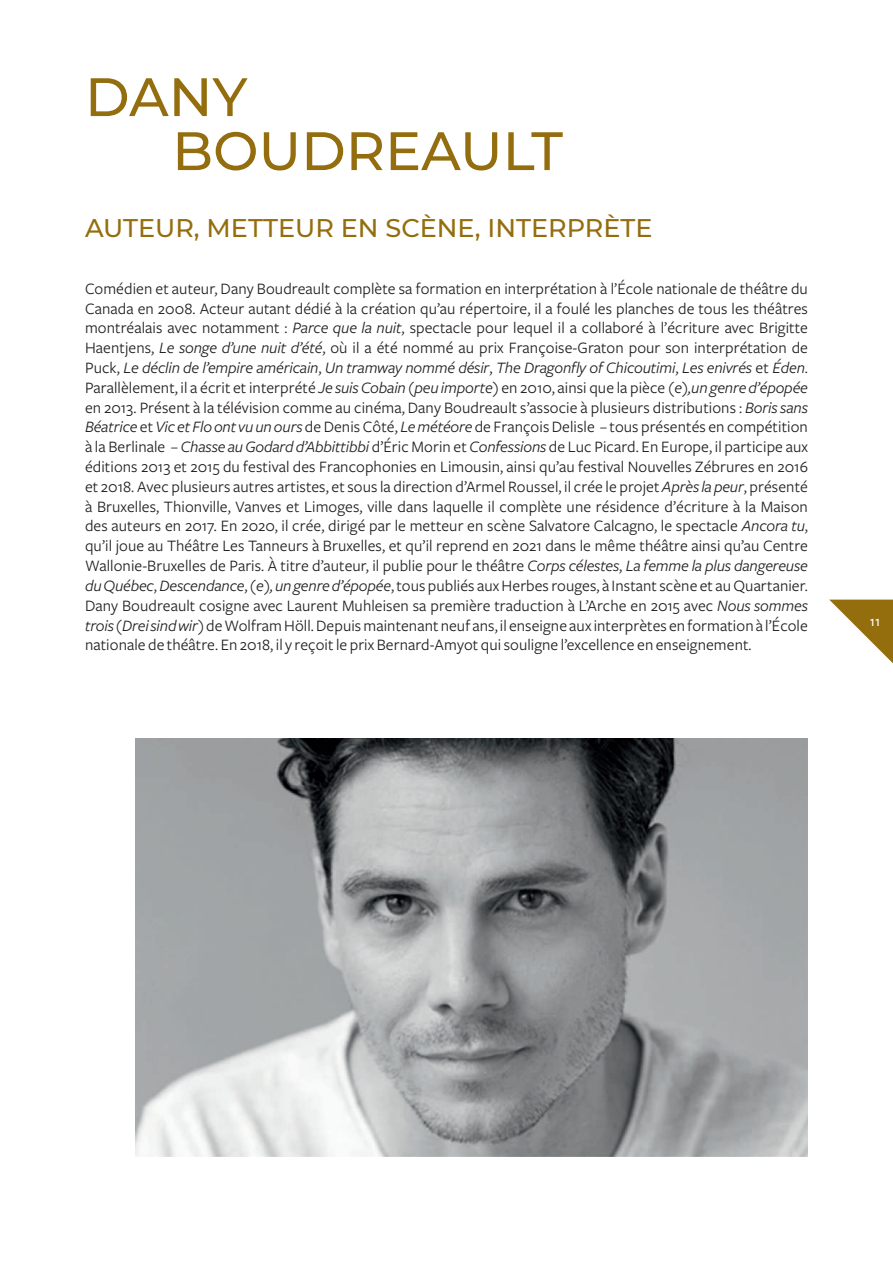
<style>
.page{position:relative;width:893px;height:1263px;background:#fff}
.page>*{position:absolute;margin:0;border:0;box-sizing:border-box;transform-origin:0 0}
.t1{font:500 54px/54px "Montserrat";color:#946e0e}
.t2{font:500 25.5px "Montserrat";color:#946e0e}
.t3{font:16.5px/19.8px "Freight Sans";letter-spacing:.005em;color:#231f20;text-align:justify}
.t4{font:500 15px "Freight Sans";color:#fff}
.s1{font-style:italic}
</style>
<div class="page">
<svg style="left:829px;top:600px;width:64px;height:63px"></svg>
<img style="left:135px;top:738px;width:673px;height:418px">
<h1 class="t1" style="left:172px;top:68px;width:392px;text-indent:-87px">DANY<br>BOUDREAULT</h1>
<h2 class="t2" style="left:85px;top:210px;width:569px">AUTEUR, METTEUR EN SCÈNE, INTERPRÈTE</h2>
<p class="t3" style="left:85px;top:279px;width:724px">Comédien et auteur, Dany Boudreault complète sa formation en interprétation à l’École nationale de théâtre du Canada en 2008. Acteur autant dédié à la création qu’au répertoire, il a foulé les planches de tous les théâtres montréalais avec notamment : <span class="s1">Parce que la nuit</span>, spectacle pour lequel il a collaboré à l’écriture avec Brigitte Haentjens, <span class="s1">Le songe d’une nuit d’été</span>, où il a été nommé au prix Françoise-Graton pour son interprétation de Puck, <span class="s1">Le déclin de l’empire américain</span>, <span class="s1">Un tramway nommé désir</span>, <span class="s1">The Dragonfly of Chicoutimi</span>, <span class="s1">Les enivrés</span> et <span class="s1">Éden</span>.<br>Parallèlement, il a écrit et interprété <span class="s1">Je suis Cobain (peu importe)</span> en 2010, ainsi que la pièce <span class="s1">(e),un genre d’épopée </span>en 2013. Présent à la télévision comme au cinéma, Dany Boudreault s’associe à plusieurs distributions : <span class="s1">Boris sans Béatrice</span> et <span class="s1">Vic et Flo ont vu un ours</span> de Denis Côté, <span class="s1">Le météore</span> de François Delisle – tous présentés en compétition à la Berlinale – <span class="s1">Chasse au Godard d’Abbittibbi</span> d’Éric Morin et <span class="s1">Confessions</span> de Luc Picard. En Europe, il participe aux éditions 2013 et 2015 du festival des Francophonies en Limousin, ainsi qu’au festival Nouvelles Zébrures en 2016 et 2018. Avec plusieurs autres artistes, et sous la direction d’Armel Roussel, il crée le projet <span class="s1">Après la peur</span>, présenté à Bruxelles, Thionville, Vanves et Limoges, ville dans laquelle il complète une résidence d’écriture à la Maison des auteurs en 2017. En 2020, il crée, dirigé par le metteur en scène Salvatore Calcagno, le spectacle <span class="s1">Ancora tu</span>, qu’il joue au Théâtre Les Tanneurs à Bruxelles, et qu’il reprend en 2021 dans le même théâtre ainsi qu’au Centre Wallonie-Bruxelles de Paris. À titre d’auteur, il publie pour le théâtre <span class="s1">Corps célestes</span>, <span class="s1">La femme la plus dangereuse du Québec</span>, <span class="s1">Descendance</span>, <span class="s1">(e), un genre d’épopée</span>, tous publiés aux Herbes rouges, à Instant scène et au Quartanier.<br>Dany Boudreault cosigne avec Laurent Muhleisen sa première traduction à L’Arche en 2015 avec <span class="s1">Nous sommes trois (Drei sind wir)</span> de Wolfram Höll. Depuis maintenant neuf ans, il enseigne aux interprètes en formation à l’École nationale de théâtre. En 2018, il y reçoit le prix Bernard-Amyot qui souligne l’excellence en enseignement.</p>
<p class="t4" style="left:870px;top:613px;width:12px">11</p>
</div>
